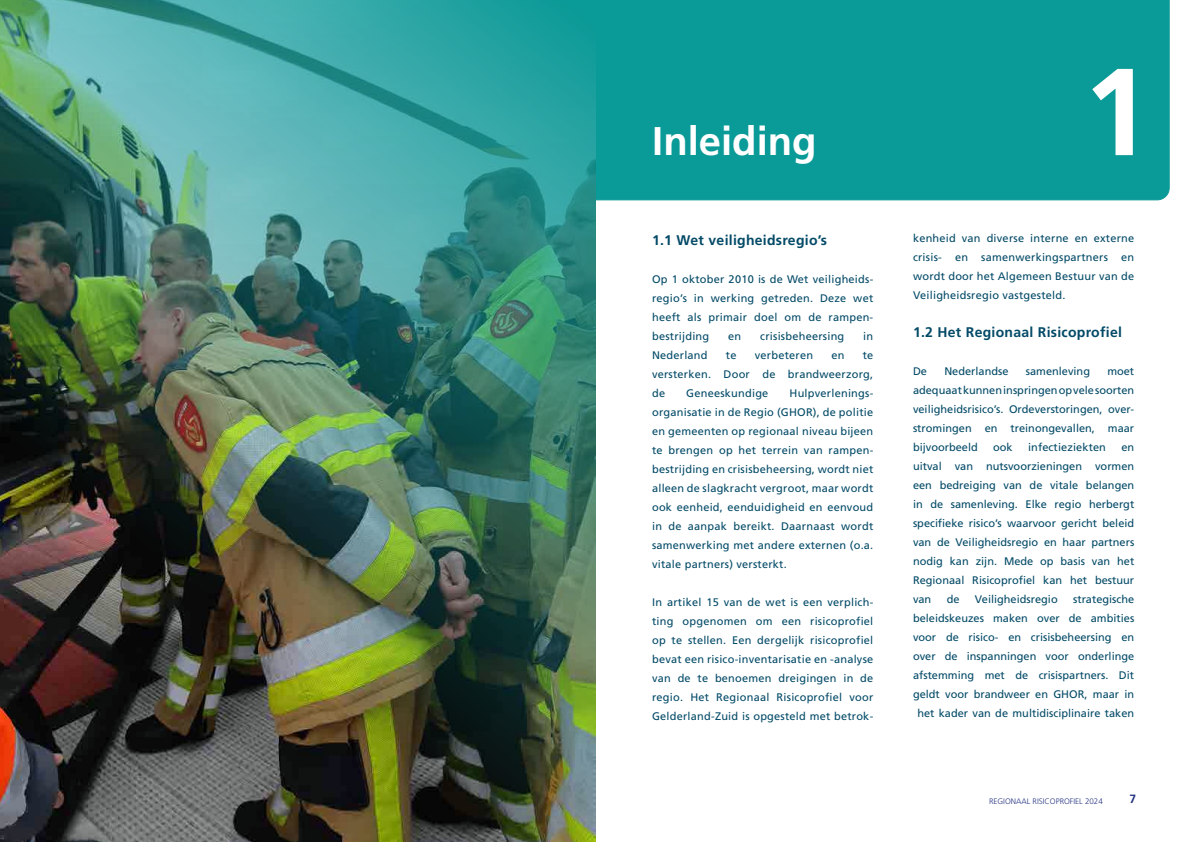
<style>
.page{position:relative;width:1191px;height:842px;background:#fff}
.page>*{position:absolute;margin:0;border:0;box-sizing:border-box;transform-origin:0 0}
.t1{font:700 123.5px "Frutiger LT Pro";color:#fff}
.t2{font:700 40px "Frutiger LT Pro";color:#fff}
.t3{font:700 14px "Frutiger LT Pro";letter-spacing:.02em;color:#034a67}
.t4{font:700 12px "Frutiger LT Pro";color:#283583}
.t5{font:11px/19px "Frutiger LT Pro";color:#034a67;text-align:justify}
.t6{font:11px "Frutiger LT Pro";letter-spacing:.02em;color:#034a67}
.t7{font:300 8px "Frutiger LT Pro";color:#283583}
</style>
<div class="page">
<div style="left:595px;top:0;width:574px;height:200px;background:#0a9a97"></div>
<img style="left:0;top:0;width:595px;height:842px">
<h2 class="t2" style="left:652px;top:117px;width:166px">Inleiding</h2>
<p class="t3" style="left:652px;top:231px;width:177px">1.1 Wet veiligheidsregio’s</p>
<p class="t5" style="left:652px;top:269px;width:223px">Op 1 oktober 2010 is de Wet veiligheids&shy;regio’s in werking getreden. Deze wet heeft als primair doel om de rampen&shy;bestrijding</p>
<p class="t5" style="left:728px;top:326px;width:15px">en</p>
<p class="t6" style="left:760px;top:329px;width:85px">crisisbeheersing</p>
<p class="t5" style="left:863px;top:326px;width:11px">in</p>
<p class="t6" style="left:652px;top:348px;width:57px">Nederland</p>
<p class="t5" style="left:726px;top:345px;width:12px">te</p>
<p class="t6" style="left:755px;top:348px;width:60px">verbeteren</p>
<p class="t5" style="left:831px;top:345px;width:15px">en</p>
<p class="t5" style="left:652px;top:345px;width:223px;text-indent:211px">te versterken. Door de brandweerzorg, de</p>
<p class="t5" style="left:652px;top:383px;width:223px;text-indent:137px">Hulpverlenings&shy;organisatie in de Regio (GHOR), de politie en gemeenten op regionaal niveau bijeen te brengen op het terrein van rampen&shy;bestrijding en crisisbeheersing, wordt niet alleen de slagkracht vergroot, maar wordt ook eenheid, eenduidigheid en eenvoud in de aanpak bereikt. Daarnaast wordt samenwerking met andere externen (o.a. vitale partners) versterkt.</p>
<p class="t5" style="left:652px;top:592px;width:223px">In artikel 15 van de wet is een verplich&shy;ting opgenomen om een risicoprofiel op te stellen. Een dergelijk risicoprofiel bevat een risico-inventarisatie en -analyse van de te benoemen dreigingen in de regio. Het Regionaal Risicoprofiel voor Gelderland-Zuid is opgesteld met betrok-</p>
<p class="t6" style="left:686px;top:386px;width:84px">Geneeskundige</p>
<h1 class="t1" style="left:1082px;top:39px;width:70px">1</h1>
<p class="t5" style="left:913px;top:229px;width:223px">kenheid van diverse interne en externe crisis- en samenwerkingspartners en wordt door het Algemeen Bestuur van de Veiligheidsregio vastgesteld.</p>
<p class="t3" style="left:913px;top:324px;width:210px">1.2 Het Regionaal Risicoprofiel</p>
<p class="t5" style="left:913px;top:362px;width:16px">De</p>
<p class="t5" style="left:944px;top:362px;width:66px">Nederlandse</p>
<p class="t5" style="left:1025px;top:362px;width:66px">samenleving</p>
<p class="t5" style="left:913px;top:362px;width:223px;text-indent:194px">moet adequaat kunnen inspringen op vele soorten veiligheidsrisico’s. Ordeverstoringen, over&shy;stromingen en treinongevallen, maar bijvoorbeeld</p>
<p class="t5" style="left:993px;top:438px;width:21px">ook</p>
<p class="t5" style="left:1028px;top:438px;width:79px">infectieziekten</p>
<p class="t5" style="left:913px;top:438px;width:223px;text-indent:208px">en uitval van nutsvoorzieningen vormen een bedreiging van de vitale belangen in de samenleving. Elke regio herbergt specifieke risico’s waarvoor gericht beleid van de Veiligheidsregio en haar partners nodig kan zijn. Mede op basis van het Regionaal Risicoprofiel kan het bestuur van</p>
<p class="t5" style="left:913px;top:590px;width:223px;text-align:right">strategische<br>beleidskeuzes maken over de ambities voor de risico- en crisisbeheersing en over de inspanningen voor onderlinge afstemming met de crisispartners. Dit geldt voor brandweer en GHOR, maar in het kader van de multidisciplinaire taken</p>
<p class="t5" style="left:946px;top:590px;width:14px">de</p>
<p class="t5" style="left:975px;top:590px;width:84px">Veiligheidsregio</p>
<p class="t7" style="left:989px;top:796px;width:115px">REGIONAAL RISICOPROFIEL 2024</p>
<p class="t4" style="left:1129px;top:792px;width:8px">7</p>
</div>
